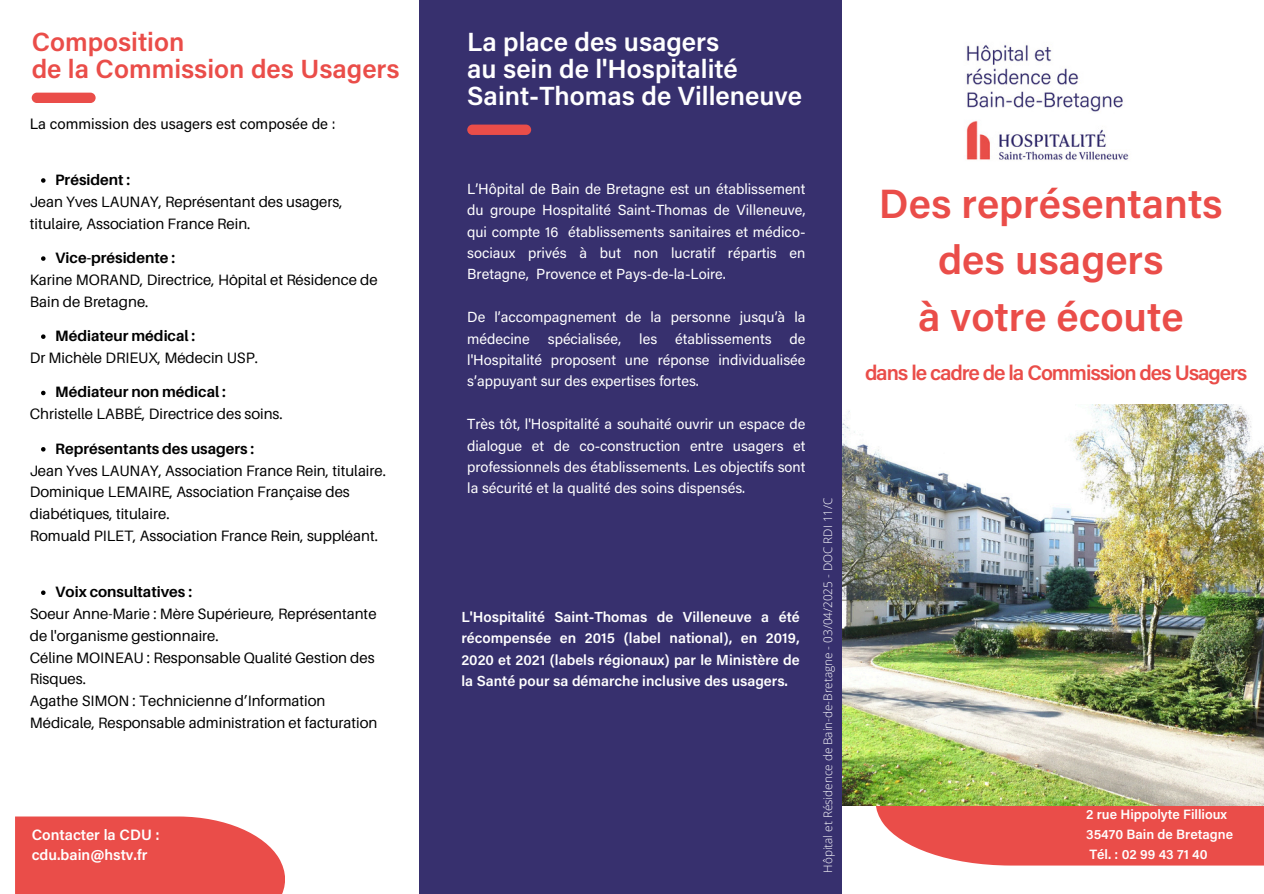
<style>
.page{position:relative;width:1264px;height:894px;background:#fff}
.page>*{position:absolute;margin:0;border:0;box-sizing:border-box;transform-origin:0 0}
.t1{font:600 40.8px "Acumin Pro";color:#ea4d49}
.t2{font:600 26.25px/27px "Acumin Pro";color:#fff}
.t3{font:600 26.25px/27px "Acumin Pro";color:#ea4d49}
.t4{font:600 21px "Acumin Pro";letter-spacing:-.055em;color:#ea4d49}
.t5{font:15px/21.8px "Aileron";color:#000}
.t6{font:700 15px "Aileron";color:#000}
.t7{font:15px "Acumin Pro";color:#000}
.t8{font:600 15px/20.2px "Acumin Pro";color:#fff}
.t9{font:14.55px/21.5px "Acumin Pro";color:#fff;text-align:justify}
.t10{font:600 14.55px/21.5px "Acumin Pro";color:#fff;text-align:justify}
.t11{font:600 13.5px "Acumin Pro";color:#fff}
.t12{font:300 11.7px "Open Sans";color:#fff}
</style>
<div class="page">
<svg style="left:875px;top:804px;width:388px;height:61px;background:#e95e57"></svg>
<img style="left:842px;top:404px;width:421px;height:400px">
<svg style="left:41px;top:178px;width:5px;height:5px"></svg>
<svg style="left:41px;top:256px;width:5px;height:5px"></svg>
<svg style="left:41px;top:334px;width:5px;height:5px"></svg>
<svg style="left:41px;top:390px;width:5px;height:5px"></svg>
<svg style="left:41px;top:447px;width:5px;height:4px"></svg>
<svg style="left:41px;top:590px;width:5px;height:4px"></svg>
<div style="left:15px;top:816px;width:270px;height:77px;background:#ea4d49"></div>
<div style="left:419px;top:0;width:423px;height:893px;background:#37306e"></div>
<div style="left:32px;top:93px;width:64px;height:10px;background:#ea4d49;border-radius:5px"></div>
<div style="left:467px;top:124px;width:64px;height:11px;background:#ea4d49;border-radius:5px"></div>
<img style="left:966px;top:44px;width:163px;height:116px">
<p class="t3" style="left:32px;top:32px;width:369px">Composition<br>de la Commission des Usagers</p>
<p class="t2" style="left:467px;top:32px;width:336px">La place des usagers<br>au sein de l'Hospitalité<br>Saint-Thomas de Villeneuve</p>
<h5 class="t7" style="left:30px;top:118px;width:307px">La commission des usagers est composée de :</h5>
<h2 class="t6" style="left:55px;top:170px;width:76px">Président :</h2>
<p class="t5" style="left:30px;top:190px;width:314px">Jean Yves LAUNAY, Représentant des usagers, titulaire, Association France Rein.</p>
<p class="t6" style="left:55px;top:248px;width:121px">Vice-présidente :</p>
<h5 class="t5" style="left:30px;top:268px;width:349px">Karine MORAND, Directrice, Hôpital et Résidence de<br>Bain de Bretagne.</h5>
<p class="t6" style="left:55px;top:326px;width:141px">Médiateur médical :</p>
<h5 class="t5" style="left:30px;top:346px;width:230px">Dr Michèle DRIEUX, Médecin USP.</h5>
<p class="t6" style="left:55px;top:383px;width:172px">Médiateur non médical :</p>
<h5 class="t5" style="left:30px;top:402px;width:254px">Christelle LABBÉ, Directrice des soins.</h5>
<p class="t6" style="left:55px;top:439px;width:200px">Représentants des usagers :</p>
<h5 class="t5" style="left:30px;top:459px;width:358px">Jean Yves LAUNAY, Association France Rein, titulaire.</h5>
<p class="t5" style="left:30px;top:481px;width:350px">Dominique LEMAIRE, Association Française des diabétiques, titulaire.<br>Romuald PILET, Association France Rein, suppléant.</p>
<h5 class="t6" style="left:55px;top:582px;width:138px">Voix consultatives :</h5>
<p class="t5" style="left:30px;top:602px;width:349px">Soeur Anne-Marie : Mère Supérieure, Représentante de l'organisme gestionnaire.<br>Céline MOINEAU : Responsable Qualité Gestion des Risques.<br>Agathe SIMON : Technicienne d’Information Médicale, Responsable administration et facturation</p>
<h4 class="t8" style="left:32px;top:826px;width:130px">Contacter la CDU : cdu.bain@hstv.fr</h4>
<p class="t9" style="left:467px;top:179px;width:340px">L’Hôpital de Bain de Bretagne est un établissement du groupe Hospitalité Saint-Thomas de Villeneuve, qui compte 16 établissements sanitaires et médico&shy;sociaux privés à but non lucratif répartis en Bretagne, Provence et Pays-de-la-Loire.</p>
<h5 class="t9" style="left:467px;top:308px;width:340px">De l’accompagnement de la personne jusqu’à la médecine spécialisée, les établissements de l'Hospitalité proposent une réponse individualisée s’appuyant sur des expertises fortes.</h5>
<p class="t9" style="left:467px;top:415px;width:340px">Très tôt, l'Hospitalité a souhaité ouvrir un espace de dialogue et de co-construction entre usagers et professionnels des établissements. Les objectifs sont la sécurité et la qualité des soins dispensés.</p>
<h5 class="t10" style="left:461px;top:607px;width:340px">L'Hospitalité Saint-Thomas de Villeneuve a été récompensée en 2015 (label national), en 2019, 2020 et 2021 (labels régionaux) par le Ministère de la Santé pour sa démarche inclusive des usagers.</h5>
<h5 class="t12" style="left:819px;top:872px;width:376px;rotate:-90deg">Hôpital et Résidence de Bain-de-Bretagne - 03/04/2025 - DOC RDI 11/C</h5>
<p class="t1" style="left:879px;top:188px;width:345px">Des représentants</p>
<p class="t1" style="left:938px;top:244px;width:227px">des usagers</p>
<p class="t1" style="left:918px;top:300px;width:267px">à votre écoute</p>
<p class="t4" style="left:865px;top:364px;width:384px">dans le cadre de la Commission des Usagers</p>
<h5 class="t11" style="left:1086px;top:808px;width:142px">2 rue Hippolyte Fillioux</h5>
<h4 class="t11" style="left:1086px;top:828px;width:148px">35470 Bain de Bretagne</h4>
<h2 class="t11" style="left:1089px;top:849px;width:120px">Tél. : 02 99 43 71 40</h2>
</div>
